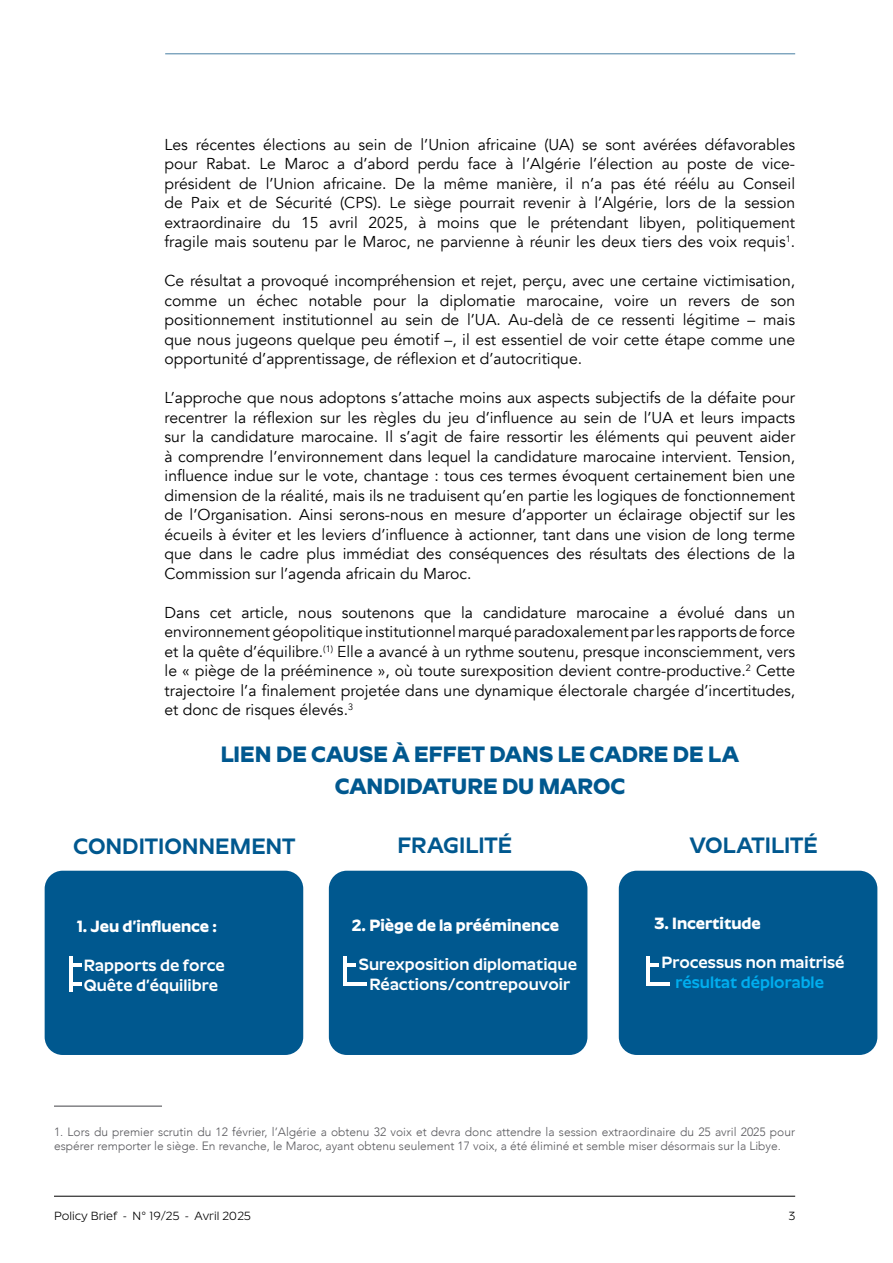
<style>
.page{position:relative;width:893px;height:1263px;background:#fff}
.page>*{position:absolute;margin:0;border:0;box-sizing:border-box;transform-origin:0 0}
.t1{font:700 22.5px/32.4px "Roundo";letter-spacing:.005em;color:#00588f;text-align:center}
.t2{font:600 22.5px "Roundo";color:#00588f}
.t3{font:600 16.5px/19.8px "Roundo";color:#fff;text-align:center}
.t4{font:700 16.5px "Roundo";color:#fff}
.t5{font:600 16.5px "Roundo";color:#00aeef}
.t6{font:15.75px/19.5px "Avenir";color:#000;text-align:justify}
.t7{font:300 12px/14.4px "Avenir";color:#58585c}
.t8{font:12px "Roundo";color:#000}
</style>
<div class="page">
<hr style="left:54px;top:1196px;width:741px;height:1px;background:#000">
<hr style="left:165px;top:54px;width:630px;height:1px;background:#477ea3">
<div style="left:619px;top:871px;width:258px;height:184px;background:#00588f;border-radius:18px"></div>
<hr style="left:54px;top:1105px;width:108px;height:2px;background:#58585c">
<div style="left:45px;top:871px;width:258px;height:184px;background:#00588f;border-radius:18px"></div>
<div style="left:329px;top:871px;width:258px;height:184px;background:#00588f;border-radius:18px"></div>
<svg style="left:73px;top:963px;width:8px;height:3px"></svg>
<svg style="left:346px;top:963px;width:9px;height:3px"></svg>
<svg style="left:650px;top:963px;width:8px;height:3px"></svg>
<svg style="left:73px;top:983px;width:8px;height:3px"></svg>
<hr style="left:343px;top:983px;width:24px;height:3px;background:#fff">
<hr style="left:646px;top:983px;width:24px;height:3px;background:#fff">
<hr style="left:69px;top:956px;width:4px;height:36px;background:#fff">
<hr style="left:343px;top:956px;width:3px;height:30px;background:#fff">
<hr style="left:646px;top:956px;width:4px;height:30px;background:#fff">
<p class="t6" style="left:165px;top:135px;width:632px">Les récentes élections au sein de l’Union africaine (UA) se sont avérées défavorables pour Rabat. Le Maroc a d’abord perdu face à l’Algérie l’élection au poste de vice&shy;président de l’Union africaine. De la même manière, il n’a pas été réélu au Conseil de Paix et de Sécurité (CPS). Le siège pourrait revenir à l’Algérie, lors de la session extraordinaire du 15 avril 2025, à moins que le prétendant libyen, politiquement fragile mais soutenu par le Maroc, ne parvienne à réunir les deux tiers des voix requis<sup>1</sup>.</p>
<p class="t6" style="left:165px;top:271px;width:632px">Ce résultat a provoqué incompréhension et rejet, perçu, avec une certaine victimisation, comme un échec notable pour la diplomatie marocaine, voire un revers de son positionnement institutionnel au sein de l’UA. Au-delà de ce ressenti légitime – mais que nous jugeons quelque peu émotif –, il est essentiel de voir cette étape comme une opportunité d’apprentissage, de réflexion et d’autocritique.</p>
<p class="t6" style="left:165px;top:388px;width:632px">L’approche que nous adoptons s’attache moins aux aspects subjectifs de la défaite pour recentrer la réflexion sur les règles du jeu d’influence au sein de l’UA et leurs impacts sur la candidature marocaine. Il s’agit de faire ressortir les éléments qui peuvent aider à comprendre l’environnement dans lequel la candidature marocaine intervient. Tension, influence indue sur le vote, chantage : tous ces termes évoquent certainement bien une dimension de la réalité, mais ils ne traduisent qu’en partie les logiques de fonctionnement de l’Organisation. Ainsi serons-nous en mesure d’apporter un éclairage objectif sur les écueils à éviter et les leviers d’influence à actionner, tant dans une vision de long terme que dans le cadre plus immédiat des conséquences des résultats des élections de la Commission sur l’agenda africain du Maroc.</p>
<p class="t6" style="left:165px;top:603px;width:632px">Dans cet article, nous soutenons que la candidature marocaine a évolué dans un environnement géopolitique institutionnel marqué paradoxalement par les rapports de force et la quête d’équilibre.<sup>(1)</sup> Elle a avancé à un rythme soutenu, presque inconsciemment, vers le « piège de la prééminence », où toute surexposition devient contre-productive.<sup>2</sup> Cette trajectoire l’a finalement projetée dans une dynamique électorale chargée d’incertitudes, et donc de risques élevés.<sup>3</sup></p>
<h1 class="t1" style="left:221px;top:738px;width:520px">LIEN DE CAUSE À EFFET DANS LE CADRE DE LA<br>CANDIDATURE DU MAROC</h1>
<h1 class="t2" style="left:73px;top:833px;width:224px">CONDITIONNEMENT</h1>
<p class="t4" style="left:77px;top:917px;width:142px">1. Jeu d’influence :</p>
<p class="t3" style="left:84px;top:955px;width:143px;text-align:left">Rapports de force<br>Quête d’équilibre</p>
<h1 class="t2" style="left:398px;top:833px;width:116px">FRAGILITÉ</h1>
<h1 class="t2" style="left:689px;top:833px;width:130px">VOLATILITÉ</h1>
<p class="t4" style="left:352px;top:916px;width:209px">2. Piège de la prééminence</p>
<p class="t3" style="left:359px;top:955px;width:220px">Surexposition diplomatique<br>Réactions/contrepouvoir</p>
<p class="t4" style="left:654px;top:914px;width:108px">3. Incertitude</p>
<p class="t3" style="left:661px;top:953px;width:185px">Processus non maitrisé</p>
<p class="t5" style="left:675px;top:973px;width:150px">résultat déplorable</p>
<p class="t7" style="left:54px;top:1124px;width:743px">1. Lors du premier scrutin du 12 février, l’Algérie a obtenu 32 voix et devra donc attendre la session extraordinaire du 25 avril 2025 pour espérer remporter le siège. En revanche, le Maroc, ayant obtenu seulement 17 voix, a été éliminé et semble miser désormais sur la Libye.</p>
<p class="t8" style="left:54px;top:1209px;width:199px">Policy Brief - N° 19/25 - Avril 2025</p>
<p class="t8" style="left:789px;top:1209px;width:8px">3</p>
</div>
